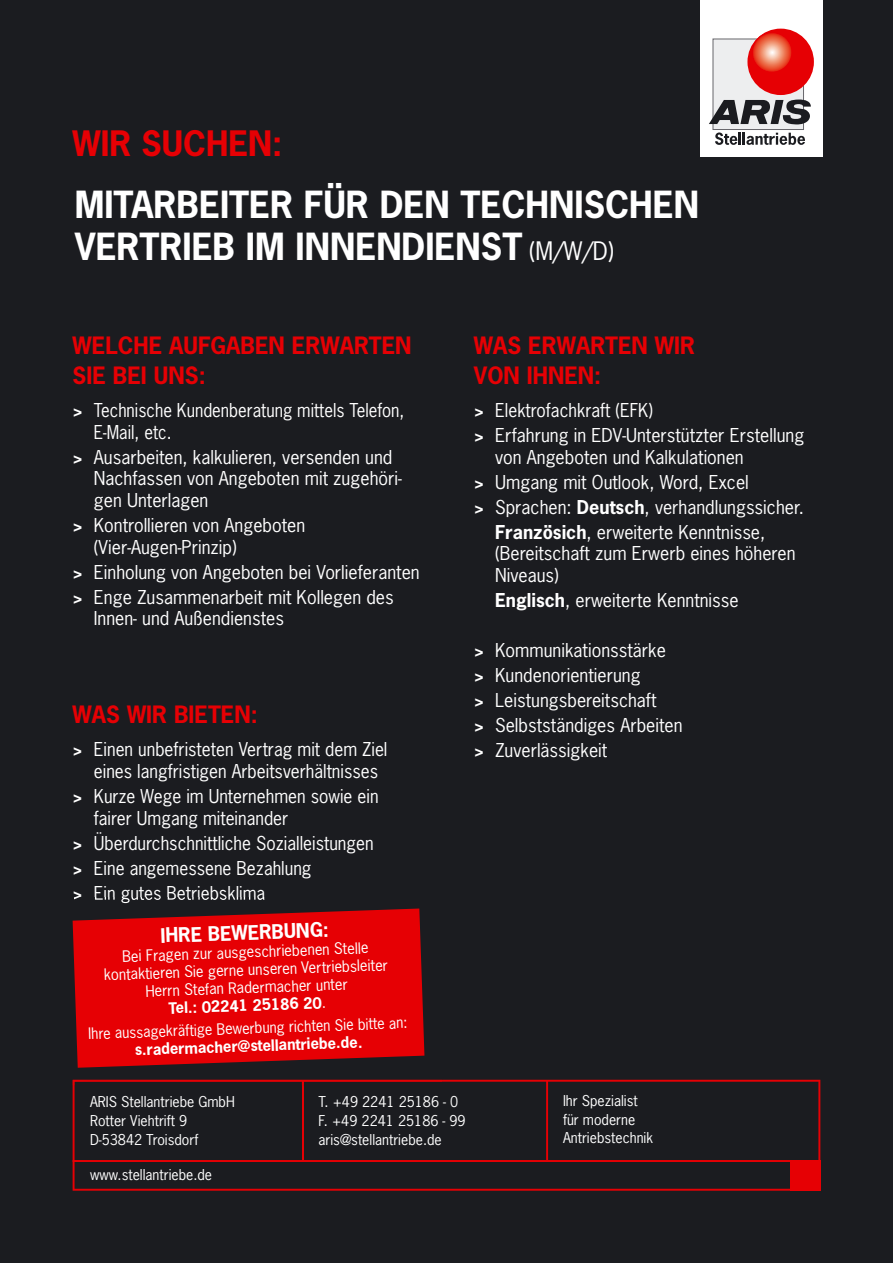
<style>
.page{position:relative;width:893px;height:1263px;background:#1b1c20}
.page>*{position:absolute;margin:0;border:0;box-sizing:border-box;transform-origin:0 0}
.t1{font:700 35.1px/42.2px "News Gothic Std";color:#fff}
.t2{font:700 33px "News Gothic Std";color:#e60004}
.t3{font:700 22.5px/30px "News Gothic Std";color:#e60004}
.t4{font:700 18.9px "News Gothic Std";color:#fff}
.t5{font:18px/25px "News Gothic Std";color:#fff}
.t6{font:18px/21.6px "News Gothic Std";color:#fff;scale:.94 1}
.t7{font:14.85px/17.9px "News Gothic Std";color:#fff;text-align:center}
.t8{font:700 14.85px "News Gothic Std";color:#fff}
.t9{font:14.1px/18.6px "News Gothic Std";color:#fff}
.s1{font-weight:400;font-size:24px}
.s2{font-weight:700}
</style>
<div class="page">
<div style="left:700px;top:0;width:122px;height:156px;background:#fff"></div>
<svg style="left:715px;top:132px;width:90px;height:13px"></svg>
<div style="left:713px;top:39px;width:91px;height:91px;background:#edeeef;border:1px solid #68676c"></div>
<div style="left:747px;top:29px;width:67px;height:66px;background:#e60004;border-radius:50%"></div>
<svg style="left:752px;top:32px;width:39px;height:40px"></svg>
<svg style="left:709px;top:99px;width:102px;height:26px"></svg>
<svg style="left:73px;top:1080px;width:747px;height:111px"></svg>
<hr style="left:73px;top:1160px;width:747px;height:2px;background:#e60004">
<div style="left:790px;top:1160px;width:30px;height:31px;background:#e60004"></div>
<hr style="left:302px;top:1081px;width:2px;height:79px;background:#e60004">
<hr style="left:546px;top:1081px;width:2px;height:79px;background:#e60004">
<img style="left:72px;top:897px;width:370px;height:188px">
<img style="left:73px;top:1080px;width:369px;height:5px">
<svg style="left:74px;top:897px;width:7px;height:2px"></svg>
<img style="left:83px;top:897px;width:181px;height:6px">
<svg style="left:73px;top:908px;width:351px;height:160px;background:#d30206"></svg>
<h2 class="t2" style="left:73px;top:122px;width:211px">WIR SUCHEN:</h2>
<h1 class="t1" style="left:75px;top:183px;width:626px">MITARBEITER FÜR DEN TECHNISCHEN<br>VERTRIEB IM INNENDIENST <span class="s1">(M/W/D)</span></h1>
<p class="t3" style="left:73px;top:330px;width:341px">WELCHE AUFGABEN ERWARTEN<br>SIE BEI UNS:</p>
<p class="t6" style="left:94px;top:399px;width:332px;text-indent:-21px"><span class="s2">&gt;</span> Technische Kundenberatung mittels Telefon,<br>E-Mail, etc.</p>
<p class="t5" style="left:94px;top:446px;width:309px;line-height:21.6px;text-indent:-21px"><span class="s2">&gt;</span> Ausarbeiten, kalkulieren, versenden und<br>Nachfassen von Angeboten mit zugehöri&shy;gen Unterlagen</p>
<p class="t5" style="left:94px;top:514px;width:213px;line-height:21.6px;text-indent:-21px"><span class="s2">&gt;</span> Kontrollieren von Angeboten (Vier-Augen-Prinzip)</p>
<p class="t5" style="left:73px;top:559px;width:349px"><span class="s2">&gt;</span> Einholung von Angeboten bei Vorlieferanten <span class="s2">&gt;</span> Enge Zusammenarbeit mit Kollegen des</p>
<p class="t5" style="left:94px;top:606px;width:192px">Innen- und Außendienstes</p>
<p class="t3" style="left:73px;top:699px;width:187px">WAS WIR BIETEN:</p>
<p class="t5" style="left:94px;top:739px;width:295px;line-height:21.6px;text-indent:-21px"><span class="s2">&gt;</span> Einen unbefristeten Vertrag mit dem Ziel eines langfristigen Arbeitsverhältnisses</p>
<p class="t5" style="left:94px;top:785px;width:286px;line-height:21.6px;text-indent:-21px"><span class="s2">&gt;</span> Kurze Wege im Unternehmen sowie ein fairer Umgang miteinander</p>
<p class="t5" style="left:73px;top:830px;width:303px"><span class="s2">&gt;</span> Überdurchschnittliche Sozialleistungen <span class="s2">&gt;</span> Eine angemessene Bezahlung<br><span class="s2">&gt;</span> Ein gutes Betriebsklima</p>
<p class="t4" style="left:160px;top:923px;width:170px;rotate:-2deg">IHRE BEWERBUNG:</p>
<p class="t7" style="left:103px;top:948px;width:286px;rotate:-2deg">Bei Fragen zur ausgeschriebenen Stelle kontaktieren Sie gerne unseren Vertriebsleiter Herrn Stefan Radermacher unter<br><span class="s2">Tel.: 02241 25186 20</span>.</p>
<p class="t7" style="left:88px;top:1024px;width:321px;rotate:-2deg">Ihre aussagekräftige Bewerbung richten Sie bitte an:</p>
<p class="t8" style="left:134px;top:1040px;width:229px;rotate:-2deg">s.radermacher@stellantriebe.de.</p>
<p class="t3" style="left:474px;top:330px;width:223px">WAS ERWARTEN WIR<br>VON IHNEN:</p>
<p class="t5" style="left:474px;top:398px;width:332px"><span class="s2">&gt;</span> Elektrofachkraft (EFK)<br><span class="s2">&gt;</span> Erfahrung in EDV-Unterstützter Erstellung</p>
<p class="t5" style="left:495px;top:444px;width:250px">von Angeboten und Kalkulationen</p>
<p class="t5" style="left:474px;top:469px;width:277px"><span class="s2">&gt;</span> Umgang mit Outlook, Word, Excel</p>
<p class="t5" style="left:474px;top:494px;width:332px"><span class="s2">&gt;</span> Sprachen: <span class="s2">Deutsch</span>, verhandlungssicher.</p>
<p class="t5" style="left:495px;top:519px;width:272px"><span class="s2">Französich</span>, erweiterte Kenntnisse,</p>
<p class="t5" style="left:495px;top:543px;width:302px;line-height:21.6px">(Bereitschaft zum Erwerb eines höheren<br>Niveaus)</p>
<p class="t5" style="left:495px;top:587px;width:245px"><span class="s2">Englisch</span>, erweiterte Kenntnisse</p>
<p class="t5" style="left:474px;top:637px;width:210px"><span class="s2">&gt;</span> Kommunikationsstärke<br><span class="s2">&gt;</span> Kundenorientierung<br><span class="s2">&gt;</span> Leistungsbereitschaft<br><span class="s2">&gt;</span> Selbstständiges Arbeiten <span class="s2">&gt;</span> Zuverlässigkeit</p>
<p class="t9" style="left:90px;top:1092px;width:146px">ARIS Stellantriebe GmbH<br>Rotter Viehtrift 9<br>D-53842 Troisdorf</p>
<p class="t9" style="left:318px;top:1092px;width:149px">T. +49 2241 25186 - 0<br>F. +49 2241 25186 - 99 aris@stellantriebe.de</p>
<p class="t9" style="left:90px;top:1165px;width:124px">www.stellantriebe.de</p>
<p class="t9" style="left:563px;top:1091px;width:92px">Ihr Spezialist für moderne<br>Antriebstechnik</p>
</div>
